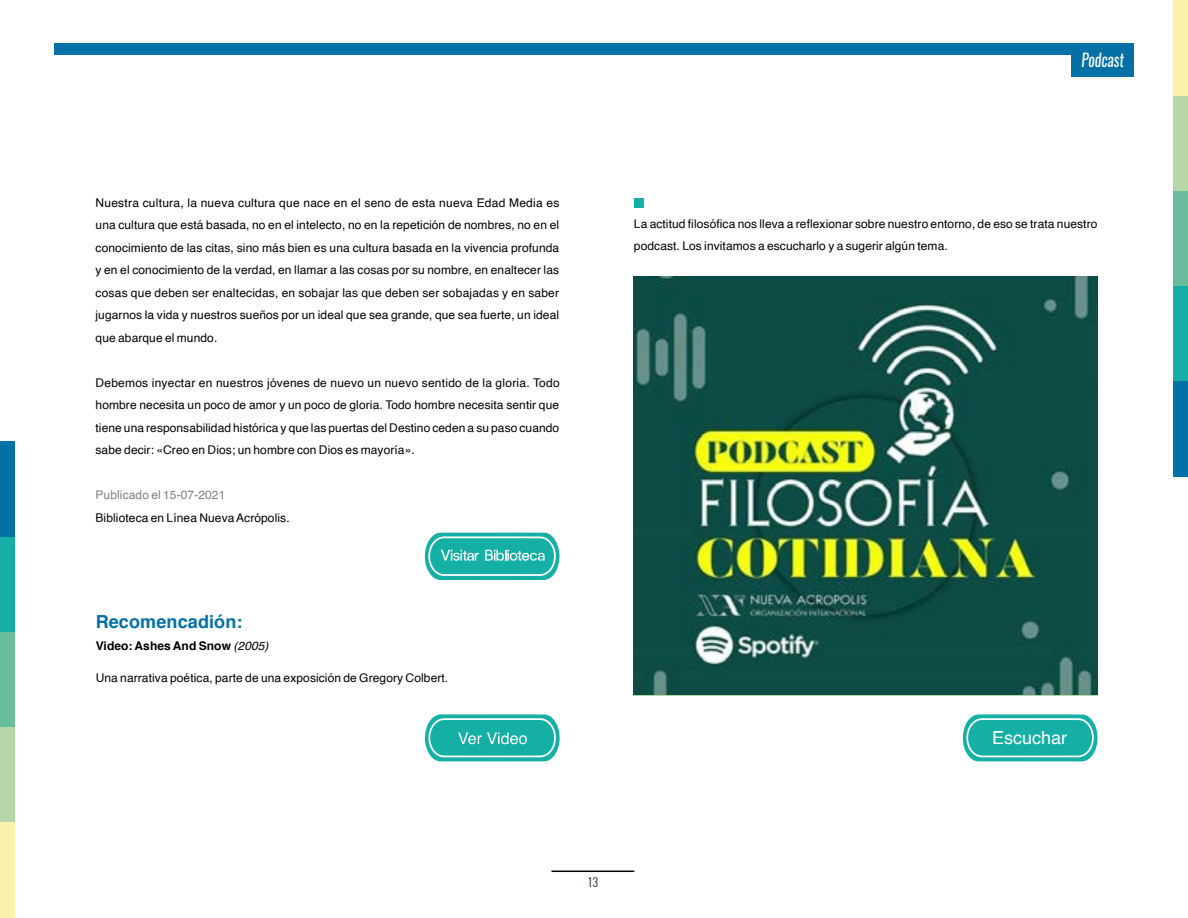
<style>
.page{position:relative;width:1188px;height:918px;background:#fff}
.page>*{position:absolute;margin:0;border:0;box-sizing:border-box;transform-origin:0 0}
.t1{font:700 18px "Helvetica";letter-spacing:.01em;color:#0370a6}
.t2{font:18px "Helvetica";color:#fff}
.t3{font:italic 17.7px "Oswald";color:#fff;scale:.85 1}
.t4{font:12px/22.5px "Helvetica";letter-spacing:.01em;color:#000;text-align:justify}
.t5{font:700 12px "Helvetica";letter-spacing:.01em;color:#000}
.t6{font:12px "Helvetica";letter-spacing:.01em;color:#7e8083}
.t7{font:300 12px "Oswald";color:#182329}
.s1{font-weight:400;font-style:italic}
</style>
<div class="page">
<div style="left:54px;top:43px;width:1080px;height:11px;background:#0370a6"></div>
<div style="left:1071px;top:54px;width:63px;height:23px;background:#0370a6"></div>
<hr style="left:552px;top:871px;width:82px;height:1px;background:#000">
<svg style="left:424px;top:533px;width:136px;height:47px;background:#45c0b8"></svg>
<svg style="left:425px;top:714px;width:135px;height:47px;background:#3ebeb6"></svg>
<svg style="left:963px;top:714px;width:134px;height:47px;background:#34bab2"></svg>
<div style="left:1173px;top:381px;width:15px;height:95px;background:#0370a6"></div>
<div style="left:1173px;top:286px;width:15px;height:95px;background:#14b0a6"></div>
<div style="left:1173px;top:190px;width:15px;height:96px;background:#69bd9c"></div>
<div style="left:1173px;top:95px;width:15px;height:95px;background:#b5d6a6"></div>
<div style="left:1173px;top:0;width:15px;height:95px;background:#faf2ab"></div>
<div style="left:0;top:442px;width:15px;height:95px;background:#0370a6"></div>
<div style="left:0;top:537px;width:15px;height:95px;background:#14b0a6"></div>
<div style="left:0;top:632px;width:15px;height:96px;background:#69bd9c"></div>
<div style="left:0;top:728px;width:15px;height:95px;background:#b5d6a6"></div>
<div style="left:0;top:823px;width:15px;height:95px;background:#faf2ab"></div>
<div style="left:634px;top:198px;width:9px;height:10px;background:#14b0a6"></div>
<img style="left:634px;top:276px;width:463px;height:419px">
<p class="t4" style="left:96px;top:192px;width:465px">Nuestra cultura, la nueva cultura que nace en el seno de esta nueva Edad Media es una cultura que está basada, no en el intelecto, no en la repetición de nombres, no en el conocimiento de las citas, sino más bien es una cultura basada en la vivencia profunda y en el conocimiento de la verdad, en llamar a las cosas por su nombre, en enaltecer las cosas que deben ser enaltecidas, en sobajar las que deben ser sobajadas y en saber jugarnos la vida y nuestros sueños por un ideal que sea grande, que sea fuerte, un ideal que abarque el mundo.</p>
<p class="t4" style="left:96px;top:372px;width:466px">Debemos inyectar en nuestros jóvenes de nuevo un nuevo sentido de la gloria. Todo hombre necesita un poco de amor y un poco de gloria. Todo hombre necesita sentir que tiene una responsabilidad histórica y que las puertas del Destino ceden a su paso cuando sabe decir: «Creo en Dios; un hombre con Dios es mayoría».</p>
<p class="t6" style="left:96px;top:486px;width:131px">Publicado el 15-07-2021</p>
<p class="t4" style="left:96px;top:507px;width:196px">Biblioteca en Línea Nueva Acrópolis.</p>
<h1 class="t1" style="left:96px;top:607px;width:148px">Recomencadión:</h1>
<p class="t5" style="left:96px;top:636px;width:174px">Video: Ashes And Snow <span class="s1">(2005)</span></p>
<p class="t4" style="left:96px;top:667px;width:354px">Una narrativa poética, parte de una exposición de Gregory Colbert.</p>
<h2 class="t3" style="left:1081px;top:48px;width:52px">Podcast</h2>
<p class="t4" style="left:634px;top:213px;width:465px">La actitud filosófica nos lleva a reflexionar sobre nuestro entorno, de eso se trata nuestro podcast. Los invitamos a escucharlo y a sugerir algún tema.</p>
<h1 class="t2" style="left:992px;top:724px;width:77px">Escuchar</h1>
<p class="t7" style="left:588px;top:874px;width:12px">13</p>
</div>
